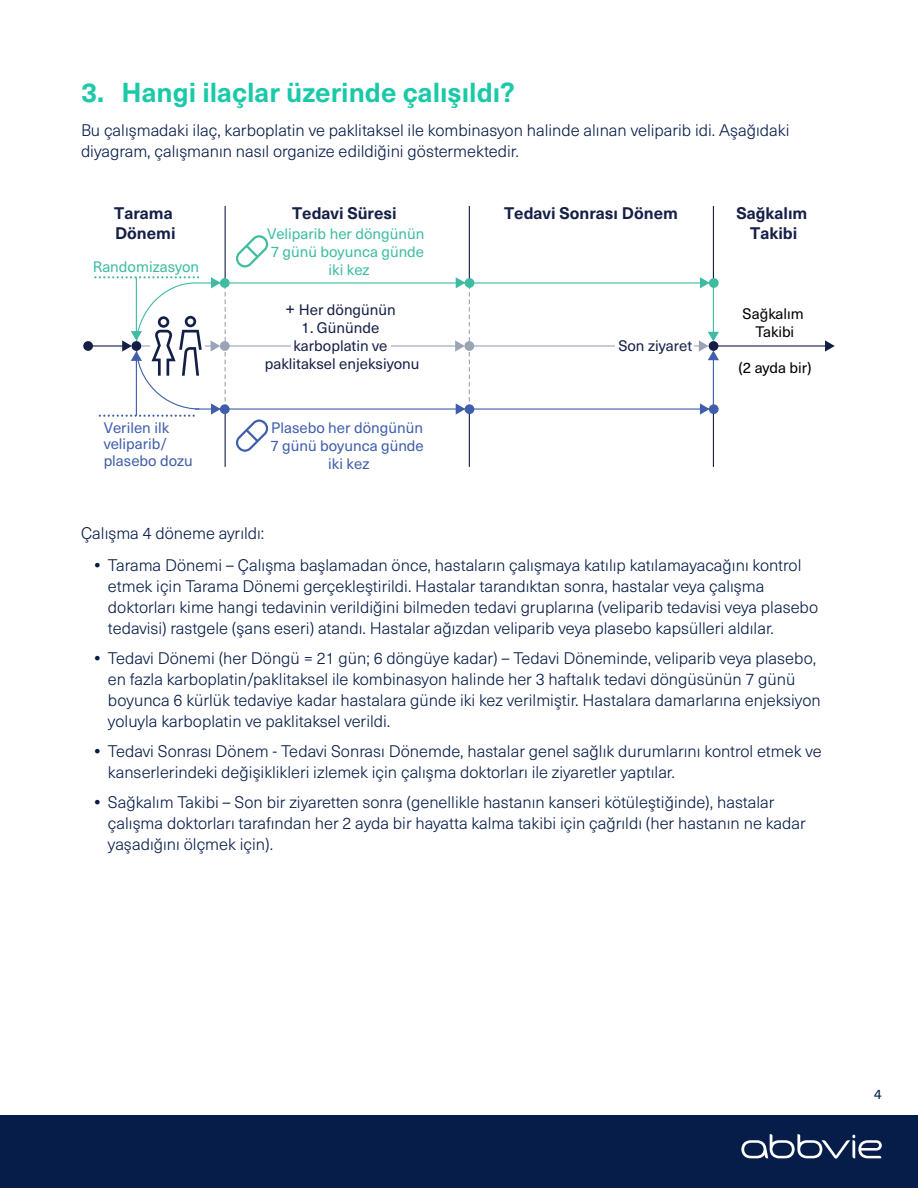
<style>
.page{position:relative;width:918px;height:1188px;background:#fff}
.page>*{position:absolute;margin:0;border:0;box-sizing:border-box;transform-origin:0 0}
.t1{font:700 27px "Neue Haas Unica Pro";color:#1ac9a8}
.t2{font:300 16.5px/21px "Neue Haas Unica Pro";color:#071d49}
.t3{font:700 16.5px/19.8px "Neue Haas Unica Pro";color:#151f47}
.t4{font:15px/18px "Neue Haas Unica Pro";color:#3f5eab;text-align:center}
.t5{font:15px/18px "Neue Haas Unica Pro";color:#3ebca2;text-align:center}
.t6{font:15px/18px "Neue Haas Unica Pro";color:#151f47;text-align:center}
.t7{font:15px/18px "Neue Haas Unica Pro";color:#000;text-align:center}
.t8{font:15px "Neue Haas Unica Pro";color:#141f48}
.t9{font:13.5px "Neue Haas Unica Pro";color:#071d49}
.s1{font-size:18px}
.s2{font-weight:700}
</style>
<div class="page">
<hr style="left:713px;top:206px;width:1px;height:77px;background:#141f48">
<hr style="left:713px;top:408px;width:1px;height:59px;background:#141f48">
<hr style="left:469px;top:206px;width:1px;height:78px;background:#141f48">
<hr style="left:225px;top:206px;width:1px;height:77px;background:#141f48">
<hr style="left:469px;top:408px;width:1px;height:59px;background:#141f48">
<hr style="left:225px;top:409px;width:1px;height:58px;background:#141f48">
<hr style="left:85px;top:345px;width:39px;height:2px;background:#141f48">
<div style="left:83px;top:341px;width:10px;height:10px;background:#141f48;border-radius:50%"></div>
<hr style="left:710px;top:345px;width:117px;height:2px;background:#141f48">
<svg style="left:825px;top:340px;width:10px;height:12px"></svg>
<svg style="left:236px;top:235px;width:33px;height:33px"></svg>
<svg style="left:95px;top:276px;width:624px;height:176px"></svg>
<div style="left:291px;top:301px;width:100px;height:91px;background:#fff"></div>
<div style="left:615px;top:338px;width:79px;height:14px;background:#fff"></div>
<div style="left:0;top:1115px;width:918px;height:73px;background:#071d49"></div>
<svg style="left:741px;top:1134px;width:141px;height:25px"></svg>
<h1 class="t1" style="left:81px;top:76px;width:436px">3. Hangi ilaçlar üzerinde çalışıldı?</h1>
<p class="t2" style="left:81px;top:120px;width:710px">Bu çalışmadaki ilaç, karboplatin ve paklitaksel ile kombinasyon halinde alınan veliparib idi. Aşağıdaki diyagram, çalışmanın nasıl organize edildiğini göstermektedir.</p>
<p class="t3" style="left:114px;top:203px;width:63px">Tarama<br>Dönemi</p>
<p class="t5" style="left:93px;top:258px;width:108px">Randomizasyon</p>
<p class="t4" style="left:104px;top:420px;width:91px;line-height:16.5px;text-align:left">Verilen ilk veliparib/ plasebo dozu</p>
<p class="t3" style="left:292px;top:203px;width:106px">Tedavi Süresi</p>
<p class="t3" style="left:504px;top:203px;width:175px">Tedavi Sonrası Dönem</p>
<p class="t3" style="left:736px;top:203px;width:73px;text-align:center">Sağkalım<br>Takibi</p>
<p class="t5" style="left:267px;top:225px;width:159px">Veliparib her döngünün<br>7 günü boyunca günde iki kez</p>
<p class="t6" style="left:285px;top:301px;width:112px"><span class="s1">+</span> Her döngünün</p>
<p class="t6" style="left:265px;top:319px;width:156px">1. Gününde karboplatin ve paklitaksel enjeksiyonu</p>
<p class="t4" style="left:270px;top:419px;width:155px">Plasebo her döngünün<br>7 günü boyunca günde iki kez</p>
<p class="t8" style="left:618px;top:336px;width:75px">Son ziyaret</p>
<p class="t7" style="left:743px;top:305px;width:63px">Sağkalım<br>Takibi</p>
<p class="t7" style="left:738px;top:359px;width:75px">(2 ayda bir)</p>
<p class="t2" style="left:81px;top:523px;width:185px">Çalışma 4 döneme ayrıldı:</p>
<p class="t2" style="left:108px;top:555px;width:712px;text-indent:-13px"><span class="s2">•</span> Tarama Dönemi – Çalışma başlamadan önce, hastaların çalışmaya katılıp katılamayacağını kontrol etmek için Tarama Dönemi gerçekleştirildi. Hastalar tarandıktan sonra, hastalar veya çalışma doktorları kime hangi tedavinin verildiğini bilmeden tedavi gruplarına (veliparib tedavisi veya plasebo tedavisi) rastgele (şans eseri) atandı. Hastalar ağızdan veliparib veya plasebo kapsülleri aldılar.</p>
<p class="t2" style="left:108px;top:648px;width:714px;text-indent:-13px"><span class="s2">•</span> Tedavi Dönemi (her Döngü = 21 gün; 6 döngüye kadar) – Tedavi Döneminde, veliparib veya plasebo, en fazla karboplatin/paklitaksel ile kombinasyon halinde her 3 haftalık tedavi döngüsünün 7 günü boyunca 6 kürlük tedaviye kadar hastalara günde iki kez verilmiştir. Hastalara damarlarına enjeksiyon yoluyla karboplatin ve paklitaksel verildi.</p>
<p class="t2" style="left:108px;top:741px;width:715px;text-indent:-13px"><span class="s2">•</span> Tedavi Sonrası Dönem - Tedavi Sonrası Dönemde, hastalar genel sağlık durumlarını kontrol etmek ve kanserlerindeki değişiklikleri izlemek için çalışma doktorları ile ziyaretler yaptılar.</p>
<p class="t2" style="left:108px;top:792px;width:699px;text-indent:-13px"><span class="s2">•</span> Sağkalım Takibi – Son bir ziyaretten sonra (genellikle hastanın kanseri kötüleştiğinde), hastalar çalışma doktorları tarafından her 2 ayda bir hayatta kalma takibi için çağrıldı (her hastanın ne kadar yaşadığını ölçmek için).</p>
<p class="t9" style="left:874px;top:1086px;width:9px">4</p>
</div>
